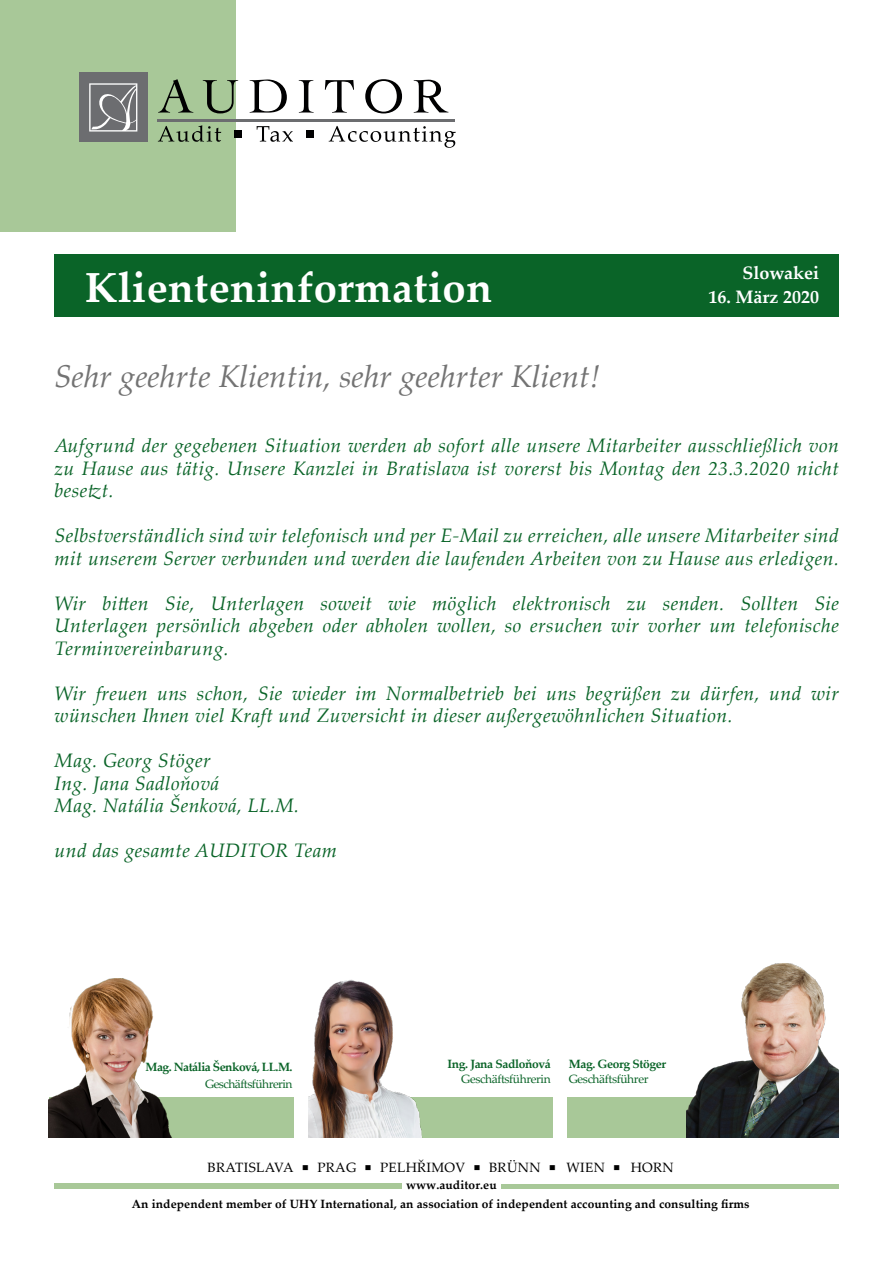
<style>
.page{position:relative;width:893px;height:1263px;background:#fff}
.page>*{position:absolute;margin:0;border:0;box-sizing:border-box;transform-origin:0 0}
.t1{font:700 42px "Palatino Linotype";letter-spacing:.01em;color:#fff}
.t2{font:italic 31.5px "Palatino Linotype";color:#737373}
.t3{font:italic 19.5px/22.5px "Palatino Linotype";letter-spacing:.02em;color:#0a6428;text-align:justify}
.t4{font:700 18px "Palatino Linotype";color:#fff}
.t5{font:13.5px "Palatino Linotype";letter-spacing:.025em;color:#000}
.t6{font:700 12px "Palatino Linotype";letter-spacing:.01em;color:#000}
.t7{font:700 12px "Palatino Linotype";letter-spacing:-.03em;color:#0a6428}
.t8{font:12px "Palatino Linotype";letter-spacing:-.03em;color:#0a6428}
.s1{font-size:22.5px}
</style>
<div class="page">
<div style="left:54px;top:1184px;width:347px;height:5px;background:#a8c898"></div>
<div style="left:501px;top:1184px;width:338px;height:5px;background:#a8c898"></div>
<div style="left:54px;top:254px;width:785px;height:62px;background:#0a6428"></div>
<div style="left:0;top:0;width:235px;height:232px;background:#a8c898"></div>
<div style="left:79px;top:73px;width:69px;height:69px;background:#6c6d70"></div>
<svg style="left:89px;top:83px;width:48px;height:49px"></svg>
<svg style="left:158px;top:79px;width:35px;height:34px"></svg>
<svg style="left:203px;top:80px;width:35px;height:33px"></svg>
<svg style="left:250px;top:79px;width:37px;height:34px"></svg>
<svg style="left:299px;top:80px;width:15px;height:33px"></svg>
<svg style="left:325px;top:80px;width:29px;height:33px"></svg>
<svg style="left:365px;top:79px;width:37px;height:34px"></svg>
<svg style="left:414px;top:80px;width:34px;height:33px"></svg>
<hr style="left:158px;top:119px;width:297px;height:2px;background:#6c6d70">
<svg style="left:158px;top:125px;width:63px;height:17px"></svg>
<div style="left:234px;top:131px;width:8px;height:7px;background:#000001"></div>
<svg style="left:257px;top:126px;width:36px;height:16px"></svg>
<div style="left:306px;top:131px;width:8px;height:7px;background:#000001"></div>
<svg style="left:329px;top:126px;width:127px;height:22px"></svg>
<div style="left:568px;top:1097px;width:271px;height:40px;background:#a8c898"></div>
<div style="left:308px;top:1097px;width:245px;height:40px;background:#a8c898"></div>
<img style="left:687px;top:963px;width:152px;height:174px">
<img style="left:308px;top:979px;width:114px;height:158px">
<div style="left:49px;top:1097px;width:245px;height:40px;background:#a8c898"></div>
<img style="left:49px;top:978px;width:123px;height:159px">
<p class="t1" style="left:85px;top:258px;width:408px">Klienteninformation</p>
<p class="t4" style="left:743px;top:260px;width:78px">Slowakei</p>
<p class="t4" style="left:709px;top:284px;width:112px">16. März 2020</p>
<p class="t2" style="left:54px;top:354px;width:548px">Sehr geehrte Klientin, sehr geehrter Klient!</p>
<p class="t3" style="left:55px;top:433px;width:786px">Aufgrund der gegebenen Situation werden ab sofort alle unsere Mitarbeiter ausschließlich von zu Hause aus tätig. Unsere Kanzlei in Bratislava ist vorerst bis Montag den 23.3.2020 nicht besetzt.</p>
<p class="t3" style="left:55px;top:523px;width:786px">Selbstverständlich sind wir telefonisch und per E-Mail zu erreichen, alle unsere Mitarbeiter sind mit unserem Server verbunden und werden die laufenden Arbeiten von zu Hause aus erledigen.</p>
<p class="t3" style="left:55px;top:591px;width:786px">Wir bitten Sie, Unterlagen soweit wie möglich elektronisch zu senden. Sollten Sie Unterlagen persönlich abgeben oder abholen wollen, so ersuchen wir vorher um telefonische Terminvereinbarung.</p>
<p class="t3" style="left:55px;top:681px;width:786px">Wir freuen uns schon, Sie wieder im Normalbetrieb bei uns begrüßen zu dürfen, und wir wünschen Ihnen viel Kraft und Zuversicht in dieser außergewöhnlichen Situation.</p>
<p class="t3" style="left:55px;top:748px;width:158px">Mag. Georg Stöger</p>
<p class="t3" style="left:55px;top:771px;width:166px">Ing. Jana Sadloňová</p>
<p class="t3" style="left:55px;top:793px;width:246px">Mag. Natália Šenková, LL.M.</p>
<p class="t3" style="left:55px;top:838px;width:284px">und das gesamte AUDITOR Team</p>
<p class="t7" style="left:145px;top:1059px;width:149px">Mag. Natália Šenková, LL.M.</p>
<p class="t8" style="left:205px;top:1075px;width:89px">Geschäftsführerin</p>
<p class="t7" style="left:447px;top:1055px;width:105px">Ing. Jana Sadloňová</p>
<p class="t8" style="left:461px;top:1070px;width:91px">Geschäftsführerin</p>
<p class="t7" style="left:569px;top:1055px;width:99px">Mag. Georg Stöger</p>
<p class="t8" style="left:569px;top:1070px;width:81px">Geschäftsführer</p>
<p class="t5" style="left:207px;top:1158px;width:468px">BRATISLAVA <span class="s1">▪</span> PRAG <span class="s1">▪</span> PELHŘIMOV <span class="s1">▪</span> BRÜNN <span class="s1">▪</span> WIEN <span class="s1">▪</span> HORN</p>
<p class="t6" style="left:406px;top:1177px;width:92px">www.auditor.eu</p>
<p class="t6" style="left:132px;top:1196px;width:619px">An independent member of UHY International, an association of independent accounting and consulting firms</p>
</div>
